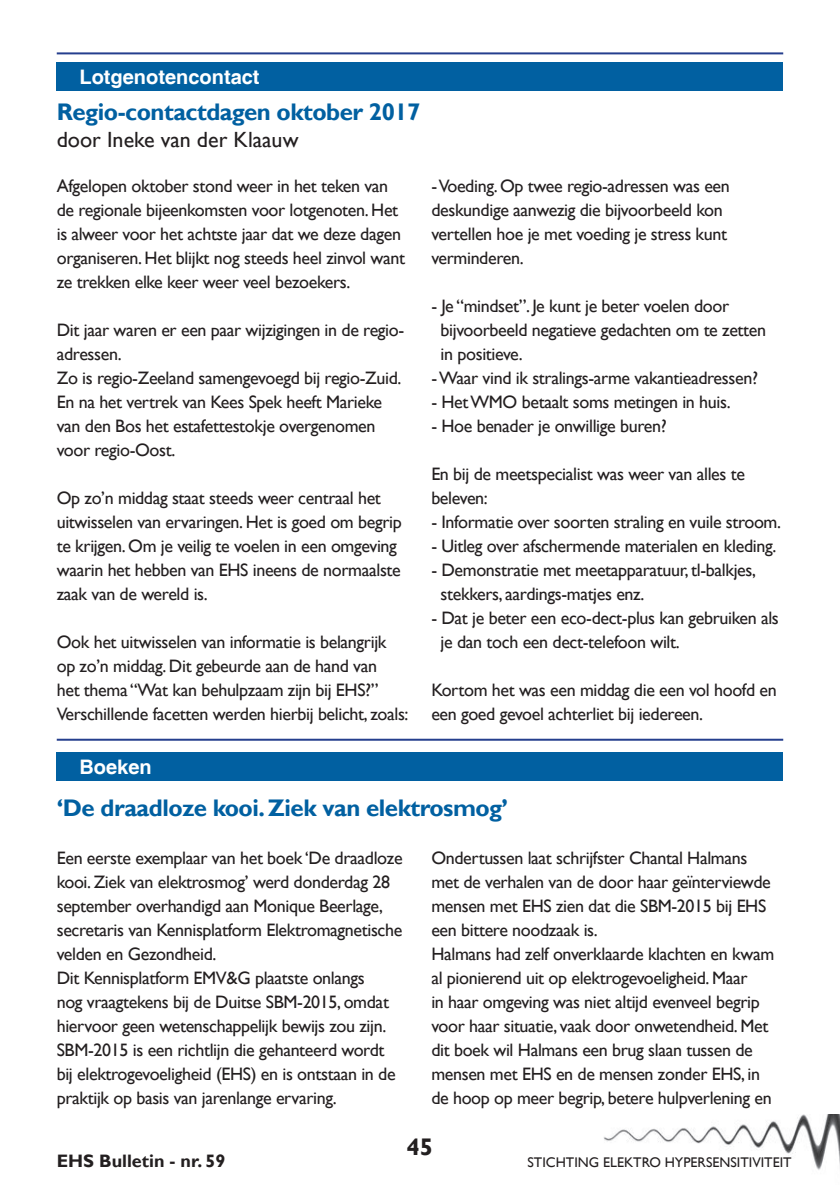
<style>
.page{position:relative;width:840px;height:1191px;background:#fff}
.page>*{position:absolute;margin:0;border:0;box-sizing:border-box;transform-origin:0 0}
.t1{font:700 24px "Gill Sans";letter-spacing:-.02em;color:#0160a1}
.t2{font:700 24px "Gill Sans";color:#231f20}
.t3{font:22px "Gill Sans";color:#231f20}
.t4{font:700 20px "Helvetica";color:#fff}
.t5{font:18px/24px "Gill Sans";letter-spacing:-.02em;color:#231f20}
.t6{font:700 18px "Gill Sans";color:#231f20}
.t7{font:14px "Gill Sans";color:#231f20}
</style>
<div class="page">
<img style="left:603px;top:1114px;width:236px;height:56px">
<div style="left:57px;top:62px;width:725px;height:29px;background:#0160a1"></div>
<hr style="left:57px;top:52px;width:725px;height:2px;background:#253f8e">
<hr style="left:57px;top:738px;width:725px;height:2px;background:#253f8e">
<div style="left:57px;top:752px;width:725px;height:28px;background:#0160a1"></div>
<p class="t4" style="left:79px;top:69px;width:181px">Lotgenotencontact</p>
<h1 class="t1" style="left:57px;top:102px;width:365px">Regio-contactdagen oktober 2017</h1>
<p class="t3" style="left:57px;top:131px;width:243px">door Ineke van der Klaauw</p>
<p class="t5" style="left:57px;top:175px;width:349px">Afgelopen oktober stond weer in het teken van de regionale bijeenkomsten voor lotgenoten. Het is alweer voor het achtste jaar dat we deze dagen organiseren. Het blijkt nog steeds heel zinvol want ze trekken elke keer weer veel bezoekers.</p>
<p class="t5" style="left:57px;top:319px;width:349px">Dit jaar waren er een paar wijzigingen in de regio&shy;adressen.<br>Zo is regio-Zeeland samengevoegd bij regio-Zuid.<br>En na het vertrek van Kees Spek heeft Marieke van den Bos het estafettestokje overgenomen voor regio-Oost.</p>
<p class="t5" style="left:57px;top:487px;width:346px">Op zo’n middag staat steeds weer centraal het uitwisselen van ervaringen. Het is goed om begrip te krijgen. Om je veilig te voelen in een omgeving waarin het hebben van EHS ineens de normaalste zaak van de wereld is.</p>
<p class="t5" style="left:57px;top:631px;width:353px">Ook het uitwisselen van informatie is belangrijk op zo’n middag. Dit gebeurde aan de hand van<br>het thema “Wat kan behulpzaam zijn bij EHS?” Verschillende facetten werden hierbij belicht, zoals:</p>
<p class="t4" style="left:79px;top:759px;width:74px">Boeken</p>
<p class="t5" style="left:431px;top:175px;width:300px">- Voeding. Op twee regio-adressen was een deskundige aanwezig die bijvoorbeeld kon vertellen hoe je met voeding je stress kunt verminderen.</p>
<p class="t5" style="left:440px;top:295px;width:327px;text-indent:-9px">- Je “mindset”. Je kunt je beter voelen door bijvoorbeeld negatieve gedachten om te zetten in positieve.</p>
<p class="t5" style="left:431px;top:367px;width:328px">- Waar vind ik stralings-arme vakantieadressen?</p>
<p class="t5" style="left:431px;top:391px;width:301px">- Het WMO betaalt soms metingen in huis.</p>
<p class="t5" style="left:431px;top:415px;width:237px">- Hoe benader je onwillige buren?</p>
<p class="t5" style="left:431px;top:463px;width:315px">En bij de meetspecialist was weer van alles te beleven:</p>
<p class="t5" style="left:431px;top:511px;width:351px">- Informatie over soorten straling en vuile stroom.</p>
<p class="t5" style="left:431px;top:535px;width:346px">- Uitleg over afschermende materialen en kleding.</p>
<p class="t5" style="left:440px;top:559px;width:317px;text-indent:-9px">- Demonstratie met meetapparatuur, tl-balkjes, stekkers, aardings-matjes enz.</p>
<p class="t5" style="left:440px;top:607px;width:339px;text-indent:-9px">- Dat je beter een eco-dect-plus kan gebruiken als je dan toch een dect-telefoon wilt.</p>
<p class="t5" style="left:431px;top:679px;width:347px">Kortom het was een middag die een vol hoofd en een goed gevoel achterliet bij iedereen.</p>
<h1 class="t1" style="left:57px;top:798px;width:452px">‘De draadloze kooi. Ziek van elektrosmog’</h1>
<p class="t5" style="left:57px;top:847px;width:347px">Een eerste exemplaar van het boek ‘De draadloze kooi. Ziek van elektrosmog’ werd donderdag 28 september overhandigd aan Monique Beerlage, secretaris van Kennisplatform Elektromagnetische velden en Gezondheid.<br>Dit Kennisplatform EMV&amp;G plaatste onlangs<br>nog vraagtekens bij de Duitse SBM-2015, omdat hiervoor geen wetenschappelijk bewijs zou zijn.<br>SBM-2015 is een richtlijn die gehanteerd wordt bij elektrogevoeligheid (EHS) en is ontstaan in de praktijk op basis van jarenlange ervaring.</p>
<p class="t5" style="left:431px;top:847px;width:344px">Ondertussen laat schrijfster Chantal Halmans met de verhalen van de door haar geïnterviewde mensen met EHS zien dat die SBM-2015 bij EHS een bittere noodzaak is.<br>Halmans had zelf onverklaarde klachten en kwam al pionierend uit op elektrogevoeligheid. Maar<br>in haar omgeving was niet altijd evenveel begrip voor haar situatie, vaak door onwetendheid. Met dit boek wil Halmans een brug slaan tussen de mensen met EHS en de mensen zonder EHS, in de hoop op meer begrip, betere hulpverlening en</p>
<h1 class="t2" style="left:406px;top:1137px;width:28px">45</h1>
<p class="t6" style="left:57px;top:1149px;width:170px">EHS Bulletin - nr. 59</p>
<p class="t7" style="left:527px;top:1153px;width:265px">STICHTING ELEKTRO HYPERSENSITIVITEIT</p>
</div>
